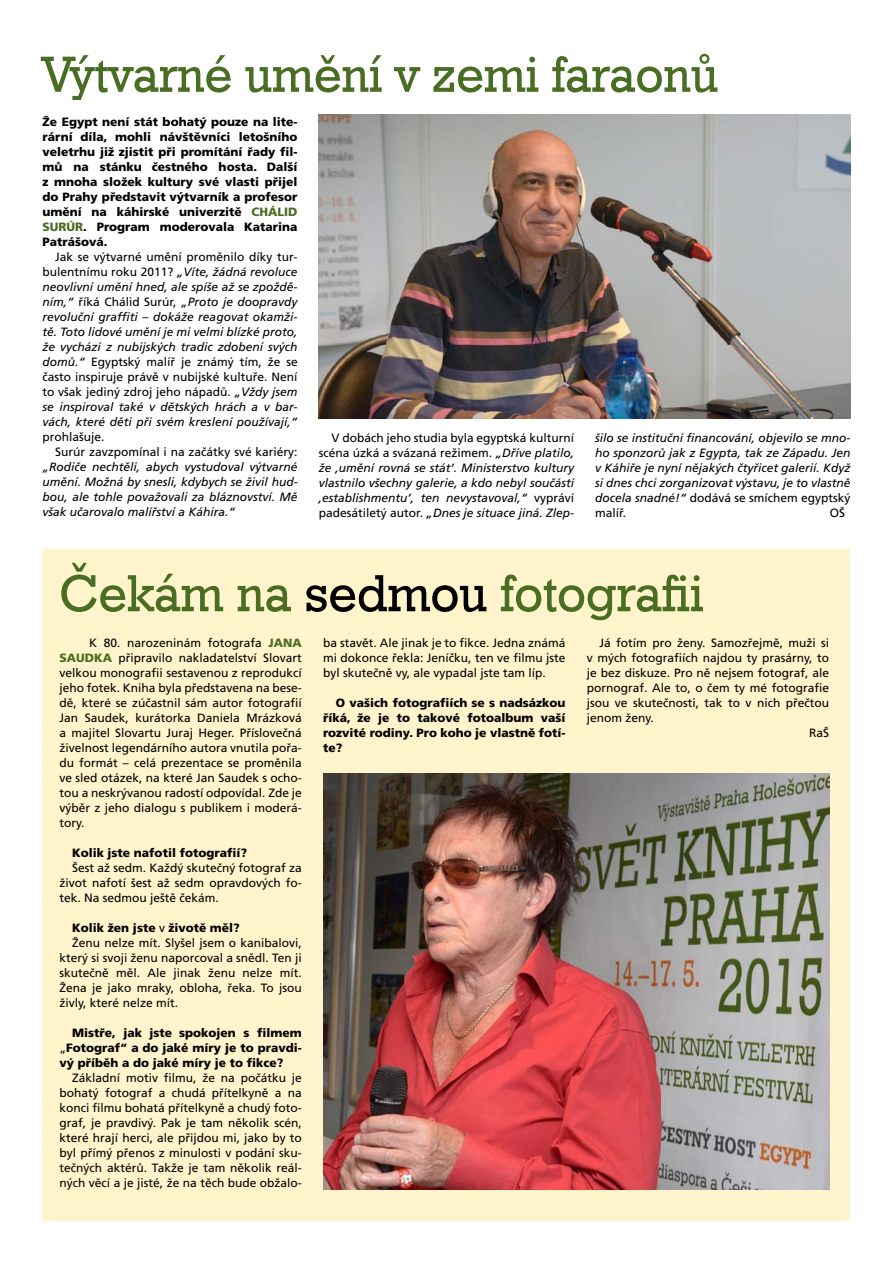
<style>
.page{position:relative;width:893px;height:1263px;background:#fff}
.page>*{position:absolute;margin:0;border:0;box-sizing:border-box;transform-origin:0 0}
.t1{font:51.9px "Geometric Slab 712 AT Medium A";color:#496d22}
.t2{font:50.7px "Geometric Slab 712 AT Medium A";color:#496d22}
.t3{font:12px/15px "Frutiger CE";color:#000;text-align:justify}
.t4{font:italic 12px/15px "Frutiger CE";color:#000;text-align:justify}
.t5{font:900 12px/15px "Frutiger CE";color:#000;text-align:justify}
.s1{color:#496d22}
.s2{font-style:normal}
.s3{color:#000}
.s4{font-weight:900;color:#496d22}
.s5{font-weight:400}
</style>
<div class="page">
<div style="left:43px;top:549px;width:807px;height:671px;background:#fff4cb"></div>
<img style="left:323px;top:774px;width:506px;height:415px">
<img style="left:319px;top:115px;width:531px;height:303px">
<h2 class="t2" style="left:43px;top:43px;width:677px">Výtvarné umění v zemi faraonů</h2>
<p class="t5" style="left:43px;top:114px;width:257px">Že Egypt není stát bohatý pouze na lite&shy;rární díla, mohli návštěvníci letošního veletrhu již zjistit při promítání řady fil&shy;mů na stánku čestného hosta. Další z mnoha složek kultury své vlasti přijel do Prahy představit výtvarník a profesor umění na káhirské univerzitě <span class="s1">CHÁLID SURÚR</span>. Program moderovala Katarina Patrášová.</p>
<p class="t4" style="left:42px;top:249px;width:257px;text-indent:13px"><span class="s2">Jak se výtvarné umění proměnilo díky tur&shy;bulentnímu roku 2011?</span> „Víte, žádná revoluce neovlivní umění hned, ale spíše až se zpoždě&shy;ním,“ <span class="s2">říká Chálid Surúr,</span> „Proto je doopravdy revoluční graffiti – dokáže reagovat okamži&shy;tě. Toto lidové umění je mi velmi blízké proto, že vychází z nubijských tradic zdobení svých domů.“ <span class="s2">Egyptský malíř je známý tím, že se často inspiruje právě v nubijské kultuře. Není to však jediný zdroj jeho nápadů.</span> „Vždy jsem se inspiroval také v dětských hrách a v bar&shy;vách, které děti při svém kreslení používají,“</p>
<p class="t3" style="left:55px;top:429px;width:244px;text-indent:-13px">prohlašuje.<br>Surúr zavzpomínal i na začátky své kariéry:</p>
<p class="t4" style="left:42px;top:459px;width:257px">„Rodiče nechtěli, abych vystudoval výtvarné umění. Možná by snesli, kdybych se živil hud&shy;bou, ale tohle považovali za bláznovství. Mě však učarovalo malířství a Káhira.“</p>
<p class="t4" style="left:319px;top:430px;width:257px;text-indent:13px"><span class="s2">V dobách jeho studia byla egyptská kulturní scéna úzká a svázaná režimem.</span> „Dříve platilo, že ‚umění rovná se stát‘. Ministerstvo kultury vlastnilo všechny galerie, a kdo nebyl součástí ‚establishmentu‘, ten nevystavoval,“ <span class="s2">vypráví padesátiletý autor.</span> „Dnes je situace jiná. Zlep-</p>
<p class="t4" style="left:595px;top:430px;width:257px">šilo se instituční financování, objevilo se mno&shy;ho sponzorů jak z Egypta, tak ze Západu. Jen v Káhiře je nyní nějakých čtyřicet galerií. Když si dnes chci zorganizovat výstavu, je to vlastně docela snadné!“ <span class="s2">dodává se smíchem egyptský malíř.</span></p>
<p class="t3" style="left:830px;top:505px;width:17px">OŠ</p>
<h1 class="t1" style="left:60px;top:561px;width:646px">Čekám na <span class="s3">sedmou</span> fotografii</h1>
<p class="t3" style="left:60px;top:635px;width:244px;text-indent:30px">K 80. narozeninám fotografa <span class="s4">JANA SAUDKA</span> připravilo nakladatelství Slovart velkou monografii sestavenou z reprodukcí jeho fotek. Kniha byla představena na bese&shy;dě, které se zúčastnil sám autor fotografií Jan Saudek, kurátorka Daniela Mrázková a majitel Slovartu Juraj Heger. Příslovečná živelnost legendárního autora vnutila pořa&shy;du formát – celá prezentace se proměnila ve sled otázek, na které Jan Saudek s ocho&shy;tou a neskrývanou radostí odpovídal. Zde je výběr z jeho dialogu s publikem i moderá&shy;tory.</p>
<p class="t5" style="left:72px;top:845px;width:176px">Kolik jste nafotil fotografií?</p>
<p class="t3" style="left:60px;top:860px;width:244px;text-indent:13px">Šest až sedm. Každý skutečný fotograf za život nafotí šest až sedm opravdových fo&shy;tek. Na sedmou ještě čekám.</p>
<p class="t5" style="left:72px;top:920px;width:169px">Kolik žen jste <span class="s5">v</span> životě měl?</p>
<p class="t3" style="left:72px;top:935px;width:231px">Ženu nelze mít. Slyšel jsem o kanibalovi,</p>
<p class="t3" style="left:60px;top:950px;width:244px">který si svoji ženu naporcoval a snědl. Ten ji</p>
<p class="t3" style="left:60px;top:965px;width:244px">skutečně měl. Ale jinak ženu nelze mít.</p>
<p class="t3" style="left:60px;top:980px;width:244px">Žena je jako mraky, obloha, řeka. To jsou</p>
<p class="t3" style="left:60px;top:995px;width:120px">živly, které nelze mít.</p>
<p class="t5" style="left:60px;top:1025px;width:244px;text-indent:13px">Mistře, jak jste spokojen s filmem <span class="s5">„</span>Fotograf“ a do jaké míry je to pravdi&shy;vý příběh a do jaké míry je to fikce?</p>
<p class="t3" style="left:60px;top:1070px;width:244px;text-indent:13px">Základní motiv filmu, že na počátku je bohatý fotograf a chudá přítelkyně a na konci filmu bohatá přítelkyně a chudý foto&shy;graf, je pravdivý. Pak je tam několik scén, které hrají herci, ale přijdou mi, jako by to byl přímý přenos z minulosti v podání sku&shy;tečných aktérů. Takže je tam několik reál&shy;ných věcí a je jisté, že na těch bude obžalo-</p>
<p class="t3" style="left:323px;top:635px;width:244px">ba stavět. Ale jinak je to fikce. Jedna známá mi dokonce řekla: Jeníčku, ten ve filmu jste byl skutečně vy, ale vypadal jste tam líp.</p>
<p class="t5" style="left:323px;top:695px;width:244px;text-indent:13px">O vašich fotografiích se s nadsázkou říká, že je to takové fotoalbum vaší rozvité rodiny. Pro koho je vlastně fotí&shy;te?</p>
<p class="t3" style="left:600px;top:635px;width:231px">Já fotím pro ženy. Samozřejmě, muži si</p>
<p class="t3" style="left:587px;top:650px;width:244px">v mých fotografiích najdou ty prasárny, to</p>
<p class="t3" style="left:587px;top:665px;width:244px">je bez diskuze. Pro ně nejsem fotograf, ale</p>
<p class="t3" style="left:587px;top:680px;width:244px">pornograf. Ale to, o čem ty mé fotografie</p>
<p class="t3" style="left:587px;top:695px;width:244px">jsou ve skutečnosti, tak to v nich přečtou</p>
<p class="t3" style="left:587px;top:710px;width:69px">jenom ženy.</p>
<p class="t3" style="left:809px;top:725px;width:22px">RaŠ</p>
</div>
